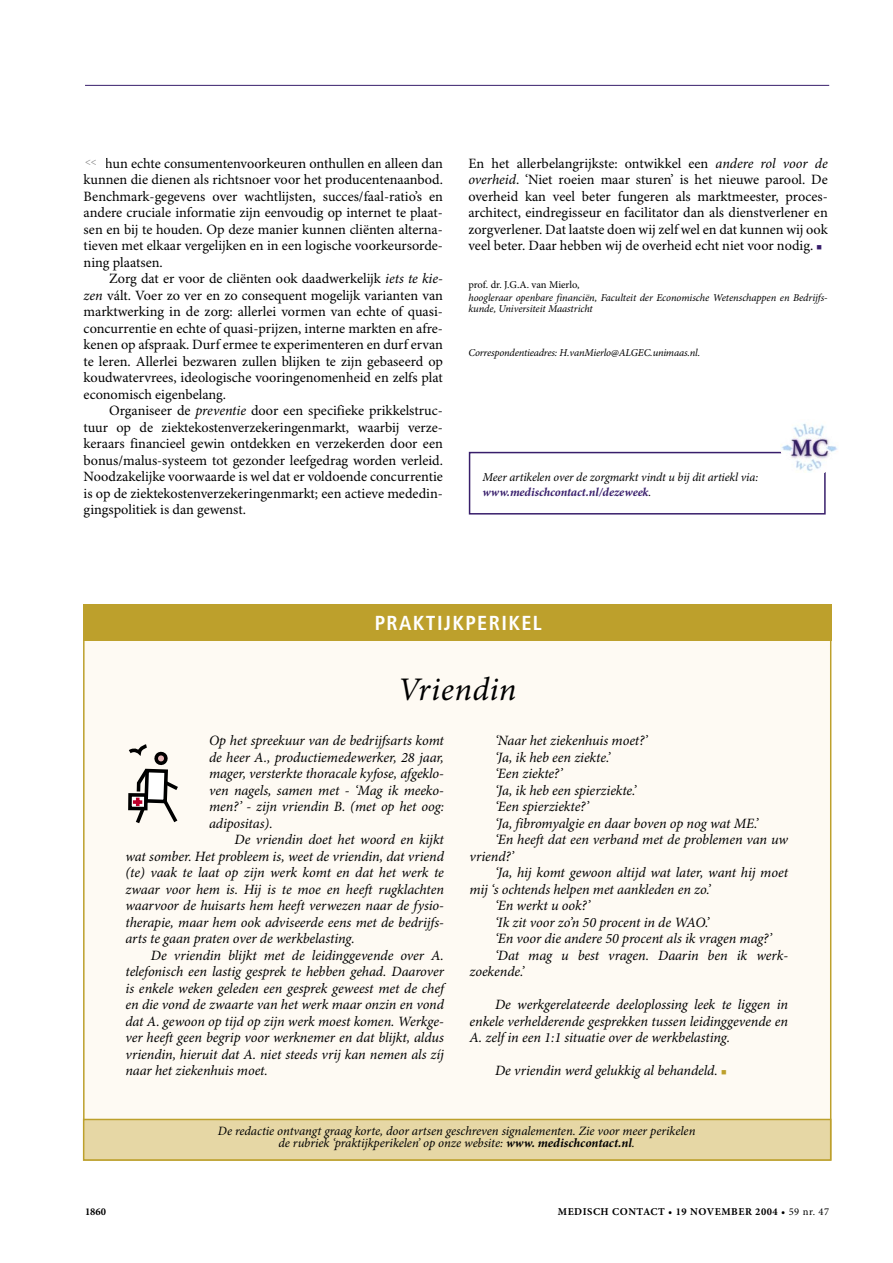
<style>
.page{position:relative;width:893px;height:1263px;background:#fff}
.page>*{position:absolute;margin:0;border:0;box-sizing:border-box;transform-origin:0 0}
.RK{font:italic 33px "Minion Pro";letter-spacing:.015em;color:#000}
.Normaal{font:700 condensed 20.25px "Frutiger";letter-spacing:.065em;color:#fff}
.T{font:italic 14.25px/16.5px "Minion Pro";letter-spacing:-.005em;color:#000;text-align:justify}
.T-2{font:14.25px/16.5px "Minion Pro";color:#000;text-align:justify}
.t1{font:italic 12.75px/12px "Minion Pro";letter-spacing:-.005em;color:#000;text-align:center}
._6{font:italic 12.15px/15px "Minion Pro";letter-spacing:-.01em;color:#000}
.XG{font:italic 10.5px/10.9px "Minion Pro";letter-spacing:-.01em;color:#000}
.t2{font:700 10.5px "Minion Pro";letter-spacing:.05em;color:#000}
.X{font:10.5px "Minion Pro";letter-spacing:-.005em;color:#000}
.Normaal-2{font:10.5px "Minion Pro";color:#7c7c7c}
.s1{font-style:italic}
.s2{color:#381e6b}
.s3{font-weight:700;color:#381e6b}
.s4{color:#bda02c}
.s5{font-weight:700}
.s6{font-weight:400}
</style>
<div class="page">
<hr style="left:85px;top:85px;width:744px;height:1px;background:#381e6b">
<div style="left:469px;top:452px;width:357px;height:62px;border:2px solid #381e6b"></div>
<img style="left:781px;top:423px;width:57px;height:49px">
<div style="left:84px;top:605px;width:747px;height:555px;background:#fefaf3"></div>
<div style="left:83px;top:604px;width:748px;height:37px;background:#bda02c"></div>
<div style="left:84px;top:1119px;width:747px;height:41px;background:#e6d7a5"></div>
<div style="left:83px;top:1119px;width:748px;height:42px;border:2px solid #bda02c"></div>
<svg style="left:128px;top:746px;width:50px;height:77px"></svg>
<p class="T-2" style="left:84px;top:155px;width:361px;text-indent:22px">hun echte consumentenvoorkeuren onthullen en alleen dan kunnen die dienen als richtsnoer voor het producentenaanbod.<br>Benchmark-gegevens over wachtlijsten, succes/faal-ratio’s en andere cruciale informatie zijn eenvoudig op internet te plaat&shy;sen en bij te houden. Op deze manier kunnen cliënten alterna&shy;tieven met elkaar vergelijken en in een logische voorkeursorde&shy;ning plaatsen.</p>
<p class="T-2" style="left:84px;top:271px;width:361px;text-indent:26px">Zorg dat er voor de cliënten ook daadwerkelijk <span class="s1">iets te kie&shy;zen</span> vált. Voer zo ver en zo consequent mogelijk varianten van marktwerking in de zorg: allerlei vormen van echte of quasi&shy;concurrentie en echte of quasi-prijzen, interne markten en afre&shy;kenen op afspraak. Durf ermee te experimenteren en durf ervan te leren. Allerlei bezwaren zullen blijken te zijn gebaseerd op koudwatervrees, ideologische vooringenomenheid en zelfs plat economisch eigenbelang.</p>
<p class="T-2" style="left:84px;top:403px;width:361px;text-indent:26px">Organiseer de <span class="s1">preventie</span> door een specifieke prikkelstruc&shy;tuur op de ziektekostenverzekeringenmarkt, waarbij verze&shy;keraars financieel gewin ontdekken en verzekerden door een bonus/malus-systeem tot gezonder leefgedrag worden verleid.<br>Noodzakelijke voorwaarde is wel dat er voldoende concurrentie is op de ziektekostenverzekeringenmarkt; een actieve mededin&shy;gingspolitiek is dan gewenst.</p>
<p class="Normaal-2" style="left:85px;top:155px;width:13px">&lt;&lt;</p>
<p class="T-2" style="left:468px;top:155px;width:361px">En het allerbelangrijkste: ontwikkel een <span class="s1">andere rol voor de overheid</span>. ‘Niet roeien maar sturen’ is het nieuwe parool. De overheid kan veel beter fungeren als marktmeester, proces&shy;architect, eindregisseur en facilitator dan als dienstverlener en zorgverlener. Dat laatste doen wij zelf wel en dat kunnen wij ook veel beter. Daar hebben wij de overheid echt niet voor nodig. <span class="s2">■</span></p>
<p class="X" style="left:468px;top:278px;width:113px">prof. dr. J.G.A. van Mierlo,</p>
<p class="XG" style="left:468px;top:293px;width:361px">hoogleraar openbare financiën, Faculteit der Economische Wetenschappen en Bedrijfs&shy;kunde, Universiteit Maastricht</p>
<p class="XG" style="left:468px;top:348px;width:233px">Correspondentieadres: H.vanMierlo@ALGEC.unimaas.nl.</p>
<p class="_6" style="left:483px;top:470px;width:277px">Meer artikelen over de zorgmarkt vindt u bij dit artiekl via: <span class="s3">www.medischcontact.nl/dezeweek</span>.</p>
<p class="Normaal" style="left:375px;top:611px;width:169px">PRAKTIJKPERIKEL</p>
<p class="RK" style="left:398px;top:670px;width:120px">Vriendin</p>
<p class="T" style="left:209px;top:733px;width:236px">Op het spreekuur van de bedrijfsarts komt de heer A., productiemedewerker, 28 jaar, mager, versterkte thoracale kyfose, afgeklo&shy;ven nagels, samen met - ‘Mag ik meeko&shy;men?’ - zijn vriendin B. (met op het oog: adipositas).</p>
<p class="T" style="left:125px;top:832px;width:320px;text-indent:109px">De vriendin doet het woord en kijkt wat somber. Het probleem is, weet de vriendin, dat vriend (te) vaak te laat op zijn werk komt en dat het werk te zwaar voor hem is. Hij is te moe en heeft rugklachten waarvoor de huisarts hem heeft verwezen naar de fysio&shy;therapie, maar hem ook adviseerde eens met de bedrijfs&shy;arts te gaan praten over de werkbelasting.</p>
<p class="T" style="left:125px;top:947px;width:320px;text-indent:26px">De vriendin blijkt met de leidinggevende over A. telefonisch een lastig gesprek te hebben gehad. Daarover is enkele weken geleden een gesprek geweest met de chef en die vond de zwaarte van het werk maar onzin en vond dat A. gewoon op tijd op zijn werk moest komen. Werkge&shy;ver heeft geen begrip voor werknemer en dat blijkt, aldus vriendin, hieruit dat A. niet steeds vrij kan nemen als zíj naar het ziekenhuis moet.</p>
<p class="T" style="left:495px;top:733px;width:154px">‘Naar het ziekenhuis moet?’</p>
<p class="T" style="left:495px;top:749px;width:117px">‘Ja, ik heb een ziekte.’</p>
<p class="T" style="left:495px;top:766px;width:69px">‘Een ziekte?’</p>
<p class="T" style="left:495px;top:782px;width:143px">‘Ja, ik heb een spierziekte.’</p>
<p class="T" style="left:495px;top:799px;width:95px">‘Een spierziekte?’</p>
<p class="T" style="left:495px;top:815px;width:265px">‘Ja, fibromyalgie en daar boven op nog wat ME.’</p>
<p class="T" style="left:469px;top:832px;width:320px;text-indent:26px">‘En heeft dat een verband met de problemen van uw vriend?’</p>
<p class="T" style="left:469px;top:865px;width:320px;text-indent:26px">‘Ja, hij komt gewoon altijd wat later, want hij moet mij ‘s ochtends helpen met aankleden en zo.’</p>
<p class="T" style="left:495px;top:898px;width:97px">‘En werkt u ook?’</p>
<p class="T" style="left:495px;top:914px;width:216px">‘Ik zit voor zo’n 50 procent in de WAO.’</p>
<p class="T" style="left:495px;top:931px;width:278px">‘En voor die andere 50 procent als ik vragen mag?’</p>
<p class="T" style="left:469px;top:947px;width:320px;text-indent:26px">‘Dat mag u best vragen. Daarin ben ik werk&shy;zoekende.’</p>
<p class="T" style="left:469px;top:997px;width:320px;text-indent:26px">De werkgerelateerde deeloplossing leek te liggen in enkele verhelderende gesprekken tussen leidinggevende en A. zelf in een 1:1 situatie over de werkbelasting.</p>
<p class="T" style="left:495px;top:1063px;width:233px">De vriendin werd gelukkig al behandeld. <span class="s4">■</span></p>
<p class="t1" style="left:218px;top:1125px;width:479px">De redactie ontvangt graag korte, door artsen geschreven signalementen. Zie voor meer perikelen de rubriek ‘praktijkperikelen’ op onze website: <span class="s5">www. medischcontact.nl</span>.</p>
<p class="t2" style="left:85px;top:1205px;width:22px">1860</p>
<p class="t2" style="left:558px;top:1205px;width:273px">MEDISCH CONTACT • 19 NOVEMBER 2004 • <span class="s6">59 nr. 47</span></p>
</div>
